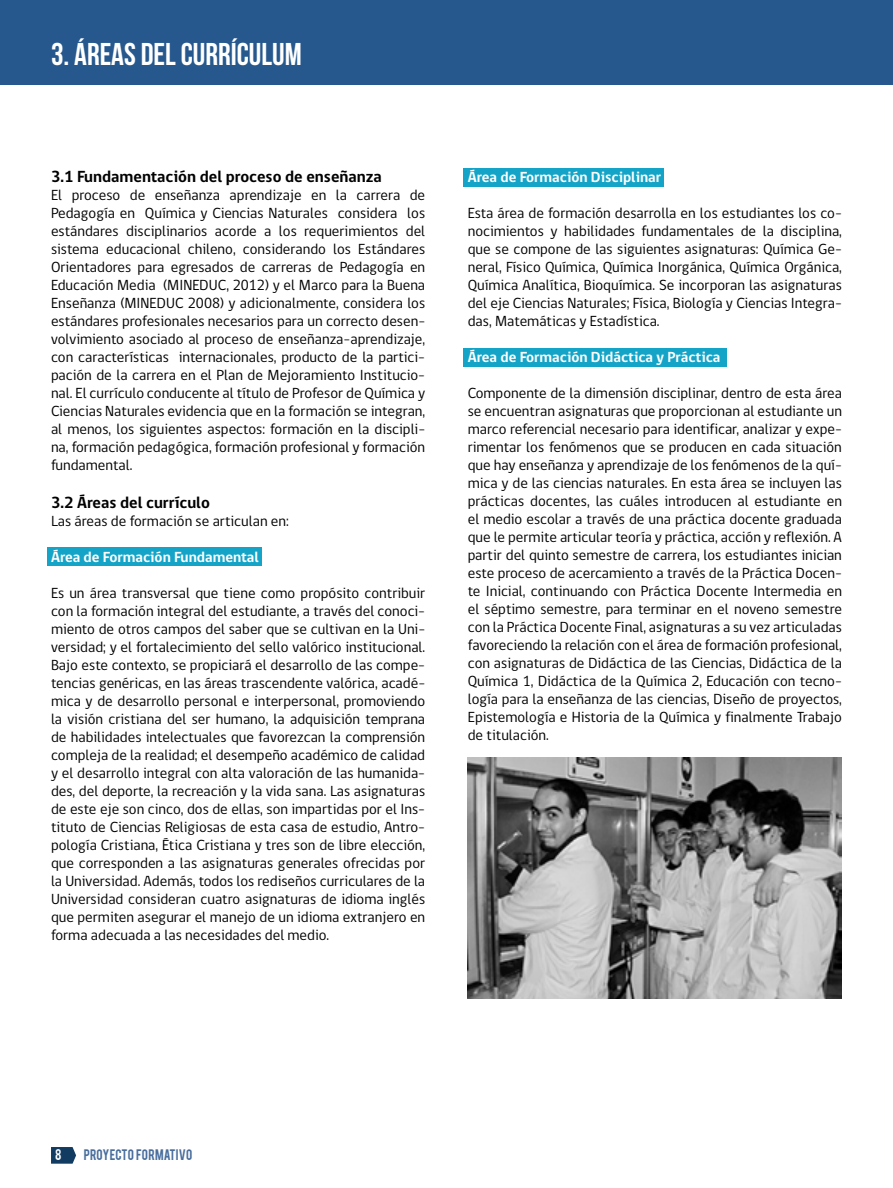
<style>
.page{position:relative;width:893px;height:1188px;background:#fff}
.page>*{position:absolute;margin:0;border:0;box-sizing:border-box;transform-origin:0 0}
.t1{font:700 31.5px "Bebas Neue";color:#fff}
.t2{font:700 16.5px "gob CL";color:#000}
.t3{font:15px/18px "gob CL";color:#000;text-align:justify}
.t4{font:700 15px "gob CL";color:#fff}
.t5{font:12px "Bebas";color:#496e9d}
.t6{font:12px "Bebas";color:#fff}
</style>
<div class="page">
<svg style="left:51px;top:1147px;width:25px;height:17px"></svg>
<div style="left:0;top:0;width:893px;height:85px;background:#26588d"></div>
<div style="left:47px;top:547px;width:214px;height:19px;background:#13a4c7"></div>
<div style="left:463px;top:168px;width:201px;height:19px;background:#13a4c7"></div>
<div style="left:463px;top:348px;width:264px;height:19px;background:#13a4c7"></div>
<img style="left:468px;top:758px;width:374px;height:241px">
<h1 class="t1" style="left:51px;top:37px;width:252px">3. ÁREAS DEL CURRÍCULUM</h1>
<p class="t2" style="left:51px;top:166px;width:332px">3.1 Fundamentación del proceso de enseñanza</p>
<p class="t3" style="left:51px;top:187px;width:376px">El proceso de enseñanza aprendizaje en la carrera de Pedagogía en Química y Ciencias Naturales considera los estándares disciplinarios acorde a los requerimientos del sistema educacional chileno, considerando los Estándares Orientadores para egresados de carreras de Pedagogía en Educación Media (MINEDUC, 2012) y el Marco para la Buena Enseñanza (MINEDUC 2008) y adicionalmente, considera los estándares profesionales necesarios para un correcto desen&shy;volvimiento asociado al proceso de enseñanza-aprendizaje, con características internacionales, producto de la partici&shy;pación de la carrera en el Plan de Mejoramiento Institucio&shy;nal. El currículo conducente al título de Profesor de Química y Ciencias Naturales evidencia que en la formación se integran, al menos, los siguientes aspectos: formación en la discipli&shy;na, formación pedagógica, formación profesional y formación fundamental.</p>
<p class="t2" style="left:51px;top:491px;width:160px">3.2 Áreas del currículo</p>
<p class="t3" style="left:51px;top:513px;width:239px">Las áreas de formación se articulan en:</p>
<p class="t4" style="left:51px;top:547px;width:209px">Área de Formación Fundamental</p>
<p class="t3" style="left:51px;top:585px;width:376px">Es un área transversal que tiene como propósito contribuir con la formación integral del estudiante, a través del conoci&shy;miento de otros campos del saber que se cultivan en la Uni&shy;versidad; y el fortalecimiento del sello valórico institucional.<br>Bajo este contexto, se propiciará el desarrollo de las compe&shy;tencias genéricas, en las áreas trascendente valórica, acadé&shy;mica y de desarrollo personal e interpersonal, promoviendo la visión cristiana del ser humano, la adquisición temprana de habilidades intelectuales que favorezcan la comprensión compleja de la realidad; el desempeño académico de calidad y el desarrollo integral con alta valoración de las humanida&shy;des, del deporte, la recreación y la vida sana. Las asignaturas de este eje son cinco, dos de ellas, son impartidas por el Ins&shy;tituto de Ciencias Religiosas de esta casa de estudio, Antro&shy;pología Cristiana, Ética Cristiana y tres son de libre elección, que corresponden a las asignaturas generales ofrecidas por la Universidad. Además, todos los rediseños curriculares de la Universidad consideran cuatro asignaturas de idioma inglés que permiten asegurar el manejo de un idioma extranjero en forma adecuada a las necesidades del medio.</p>
<p class="t4" style="left:468px;top:167px;width:195px">Área de Formación Disciplinar</p>
<p class="t3" style="left:468px;top:205px;width:376px">Esta área de formación desarrolla en los estudiantes los co&shy;nocimientos y habilidades fundamentales de la disciplina, que se compone de las siguientes asignaturas: Química Ge&shy;neral, Físico Química, Química Inorgánica, Química Orgánica, Química Analítica, Bioquímica. Se incorporan las asignaturas del eje Ciencias Naturales; Física, Biología y Ciencias Integra&shy;das, Matemáticas y Estadística.</p>
<p class="t4" style="left:468px;top:347px;width:254px">Área de Formación Didáctica y Práctica</p>
<p class="t3" style="left:468px;top:385px;width:376px">Componente de la dimensión disciplinar, dentro de esta área se encuentran asignaturas que proporcionan al estudiante un marco referencial necesario para identificar, analizar y expe&shy;rimentar los fenómenos que se producen en cada situación que hay enseñanza y aprendizaje de los fenómenos de la quí&shy;mica y de las ciencias naturales. En esta área se incluyen las prácticas docentes, las cuáles introducen al estudiante en el medio escolar a través de una práctica docente graduada que le permite articular teoría y práctica, acción y reflexión. A partir del quinto semestre de carrera, los estudiantes inician este proceso de acercamiento a través de la Práctica Docen&shy;te Inicial, continuando con Práctica Docente Intermedia en el séptimo semestre, para terminar en el noveno semestre con la Práctica Docente Final, asignaturas a su vez articuladas favoreciendo la relación con el área de formación profesional, con asignaturas de Didáctica de las Ciencias, Didáctica de la Química 1, Didáctica de la Química 2, Educación con tecno&shy;logía para la enseñanza de las ciencias, Diseño de proyectos, Epistemología e Historia de la Química y finalmente Trabajo de titulación.</p>
<p class="t6" style="left:55px;top:1146px;width:8px">8</p>
<p class="t5" style="left:84px;top:1146px;width:110px">PROYECTO FORMATIVO</p>
</div>
